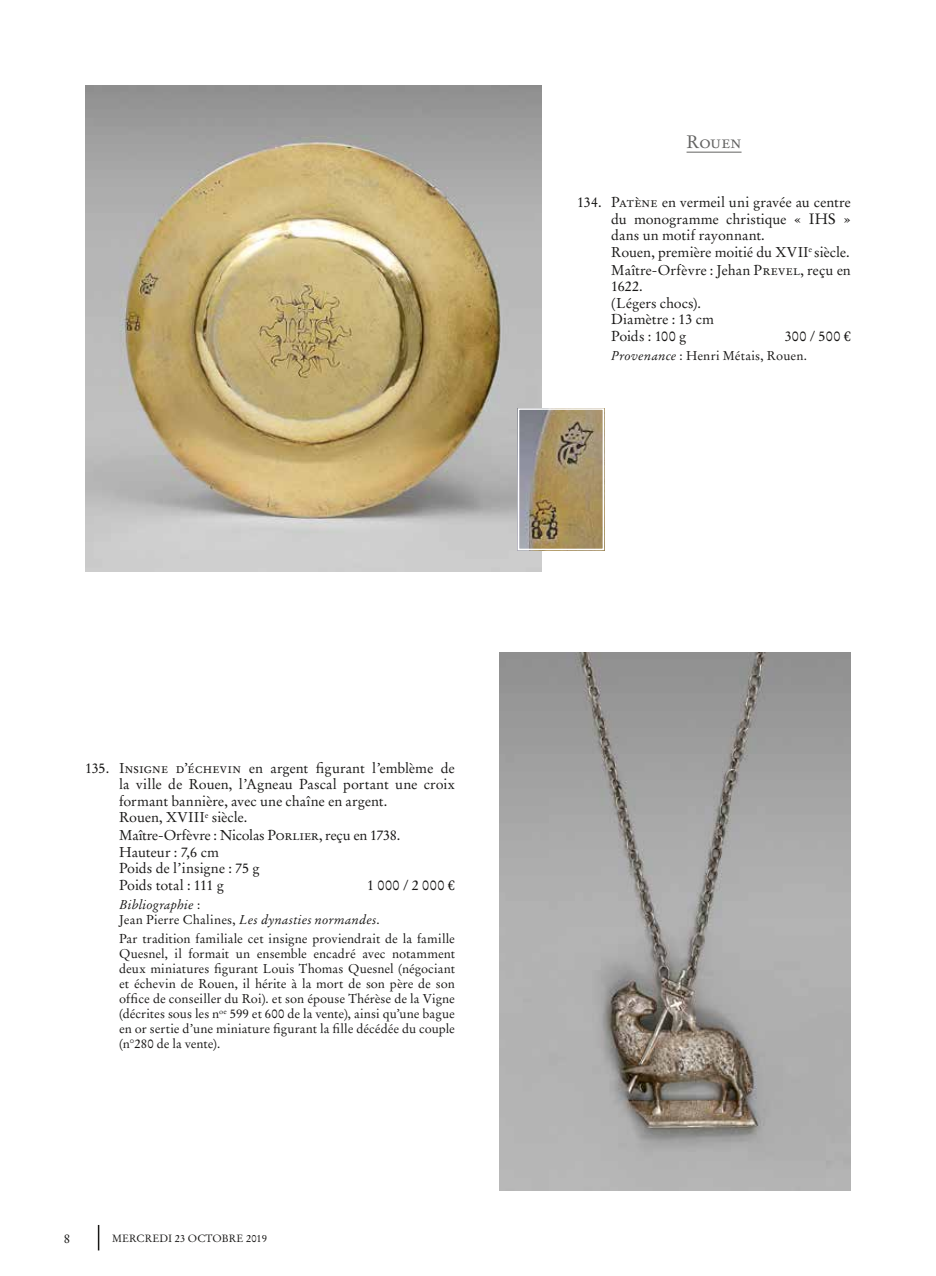
<style>
.page{position:relative;width:936px;height:1276px;background:#fff}
.page>*{position:absolute;margin:0;border:0;box-sizing:border-box;transform-origin:0 0}
.t1{font:18px "Stempel Garamond LT Std";letter-spacing:-.02em;color:#626261}
.t2{font:14.25px/16.5px "Stempel Garamond LT Std";color:#181716}
.t3{font:14.25px/16.5px "Stempel Garamond LT Std";letter-spacing:-.02em;color:#181716}
.t4{font:12.75px/15px "Stempel Garamond LT Std";color:#181716;text-align:justify}
.t5{font:italic 12.75px/15px "Stempel Garamond LT Std";letter-spacing:.02em;color:#181716}
.t6{font:10.5px "Stempel Garamond LT Std";color:#181716}
.s1{font-size:15px}
.s2{font-style:italic}
.s3{font-style:normal}
</style>
<div class="page">
<hr style="left:686px;top:152px;width:55px;height:1px;background:#626261">
<img style="left:85px;top:85px;width:456px;height:486px">
<img style="left:520px;top:411px;width:81px;height:136px">
<div style="left:517px;top:408px;width:87px;height:142px;border:2px solid #fff"></div>
<img style="left:499px;top:652px;width:351px;height:539px">
<svg style="left:98px;top:1225px;width:1px;height:25px"></svg>
<h1 class="t1" style="left:686px;top:130px;width:56px">Rouen</h1>
<p class="t2" style="left:611px;top:194px;width:241px;text-indent:-34px">134. Patène en vermeil uni gravée au centre du monogramme christique <span class="s1">« IHS » </span>dans un motif rayonnant.<br>Rouen, première moitié du XVII<sup>e</sup> siècle.</p>
<p class="t2" style="left:611px;top:261px;width:241px">Maître-Orfèvre : Jehan Prevel, reçu en<br>1622.<br>(Légers chocs).<br>Diamètre : 13 cm<br>Poids : 100 g</p>
<p class="t2" style="left:784px;top:327px;width:68px">300 / 500 €</p>
<p class="t4" style="left:611px;top:348px;width:197px"><span class="s2">Provenance</span> : Henri Métais, Rouen.</p>
<p class="t2" style="left:119px;top:760px;width:337px;text-indent:-34px">135. Insigne d’échevin en argent figurant l’emblème de la ville de Rouen, l’Agneau Pascal portant une croix formant bannière, avec une chaîne en argent.<br>Rouen, XVIII<sup>e</sup> siècle.</p>
<p class="t3" style="left:119px;top:827px;width:283px">Maître-Orfèvre : Nicolas Porlier, reçu en 1738.<br>Hauteur : 7,6 cm<br>Poids de l’insigne : 75 g<br>Poids total : 111 g</p>
<p class="t2" style="left:367px;top:877px;width:89px">1 000 / 2 000 €</p>
<p class="t5" style="left:119px;top:897px;width:262px">Bibliographie <span class="s3">:<br>Jean Pierre Chalines,</span> Les dynasties normandes<span class="s3">.</span></p>
<p class="t4" style="left:119px;top:931px;width:337px">Par tradition familiale cet insigne proviendrait de la famille Quesnel, il formait un ensemble encadré avec notamment deux miniatures figurant Louis Thomas Quesnel (négociant et échevin de Rouen, il hérite à la mort de son père de son office de conseiller du Roi). et son épouse Thérèse de la Vigne (décrites sous les n<sup>oe</sup> 599 et 600 de la vente), ainsi qu’une bague en or sertie d’une miniature figurant la fille décédée du couple (n°280 de la vente).</p>
<p class="t4" style="left:64px;top:1231px;width:8px">8</p>
<p class="t6" style="left:112px;top:1232px;width:156px">MERCREDI 23 OCTOBRE 2019</p>
</div>
